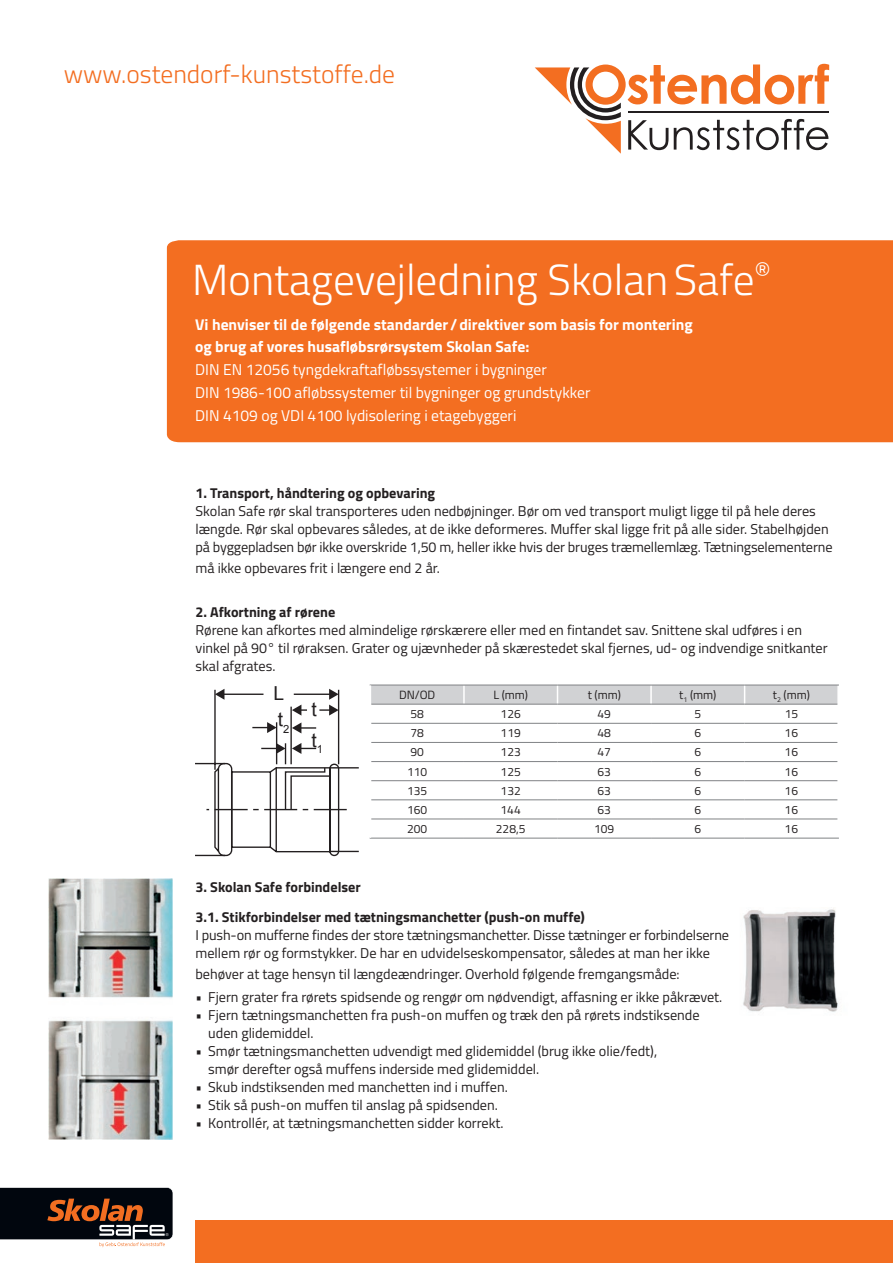
<style>
.page{position:relative;width:893px;height:1263px;background:#fff}
.page>*{position:absolute;margin:0;border:0;box-sizing:border-box;transform-origin:0 0}
.t1{font:300 43.5px "Titillium";color:#fff}
.t2{font:300 25.5px "Titillium";color:#f36e21}
.t3{font:19.2px/30.2px "Arial";color:#231f20}
.t4{font:15.6px/23px "Titillium";color:#fff}
.t5{font:700 15.6px/21.6px "Titillium";color:#fff}
.t6{font:14.25px/18px "Titillium";color:#231f20}
.t7{font:700 14.25px/30.2px "Titillium";color:#231f20}
.t8{font:12px "Titillium";color:#231f20}
</style>
<div class="page">
<div style="left:167px;top:240px;width:726px;height:202px;background:#f36e21"></div>
<img style="left:49px;top:878px;width:123px;height:262px">
<hr style="left:370px;top:838px;width:94px;height:1px;background:#808285">
<hr style="left:464px;top:838px;width:93px;height:1px;background:#808285">
<hr style="left:557px;top:838px;width:94px;height:1px;background:#808285">
<hr style="left:651px;top:838px;width:94px;height:1px;background:#808285">
<hr style="left:745px;top:838px;width:94px;height:1px;background:#808285">
<svg style="left:370px;top:685px;width:469px;height:153px"></svg>
<svg style="left:0;top:1187px;width:173px;height:60px;background:#483d3a"></svg>
<svg style="left:535px;top:64px;width:294px;height:90px"></svg>
<div style="left:195px;top:1220px;width:698px;height:43px;background:#f36e21"></div>
<img style="left:743px;top:908px;width:96px;height:104px">
<hr style="left:294px;top:693px;width:37px;height:2px;background:#231f20">
<hr style="left:223px;top:693px;width:40px;height:2px;background:#231f20">
<svg style="left:215px;top:689px;width:9px;height:11px"></svg>
<svg style="left:292px;top:705px;width:15px;height:10px"></svg>
<svg style="left:292px;top:722px;width:24px;height:11px"></svg>
<svg style="left:252px;top:722px;width:24px;height:11px"></svg>
<svg style="left:319px;top:689px;width:20px;height:26px"></svg>
<hr style="left:290px;top:707px;width:2px;height:57px;background:#231f20">
<hr style="left:276px;top:722px;width:1px;height:42px;background:#231f20">
<hr style="left:338px;top:690px;width:1px;height:74px;background:#231f20">
<hr style="left:214px;top:690px;width:2px;height:80px;background:#231f20">
<svg style="left:206px;top:743px;width:153px;height:114px"></svg>
<hr style="left:195px;top:855px;width:30px;height:1px;background:#231f20">
<hr style="left:195px;top:763px;width:30px;height:1px;background:#231f20">
<h2 class="t2" style="left:64px;top:55px;width:333px">www.ostendorf-kunststoffe.de</h2>
<h1 class="t1" style="left:192px;top:248px;width:580px">Montagevejledning SkolanSafe<sup>®</sup></h1>
<p class="t5" style="left:195px;top:313px;width:499px">Vi henviser til de følgende standarder /direktiver som basis for montering og brug af vores husafløbsrørsystem Skolan Safe:</p>
<p class="t4" style="left:195px;top:357px;width:397px">DIN EN 12056 tyngdekraftafløbssystemer i bygninger<br>DIN 1986-100 afløbssystemer til bygninger og grundstykker<br>DIN 4109 og VDI 4100 lydisolering i etagebyggeri</p>
<p class="t7" style="left:195px;top:477px;width:241px">1. Transport, håndtering og opbevaring</p>
<p class="t6" style="left:195px;top:501px;width:638px">Skolan Safe rør skal transporteres uden nedbøjninger. Bør om ved transport muligt ligge til på hele deres længde. Rør skal opbevares således, at de ikke deformeres. Muffer skal ligge frit på alle sider. Stabelhøjden på byggepladsen bør ikke overskride 1,50 m, heller ikke hvis der bruges træmellemlæg. Tætningselementerne</p>
<p class="t6" style="left:195px;top:559px;width:246px">må ikke opbevares frit i længere end 2 år.</p>
<p class="t7" style="left:195px;top:596px;width:141px">2. Afkortning af rørene</p>
<p class="t6" style="left:195px;top:621px;width:634px">Rørene kan afkortes med almindelige rørskærere eller med en fintandet sav. Snittene skal udføres i en vinkel på 90° til røraksen. Grater og ujævnheder på skærestedet skal fjernes, ud- og indvendige snitkanter skal afgrates.</p>
<h3 class="t3" style="left:273px;top:679px;width:12px">L</h3>
<h3 class="t3" style="left:278px;top:705px;width:13px">t<sub>2</sub></h3>
<h3 class="t3" style="left:312px;top:695px;width:13px">t t<sub>1</sub></h3>
<p class="t8" style="left:399px;top:686px;width:38px">DN/OD</p>
<p class="t8" style="left:493px;top:686px;width:36px">L (mm)</p>
<p class="t8" style="left:588px;top:686px;width:35px">t (mm)</p>
<p class="t8" style="left:679px;top:686px;width:39px">t<sub>1</sub> (mm)</p>
<p class="t8" style="left:773px;top:686px;width:39px">t<sub>2</sub> (mm)</p>
<p class="t8" style="left:410px;top:705px;width:15px">58</p>
<p class="t8" style="left:501px;top:705px;width:22px">126</p>
<p class="t8" style="left:598px;top:705px;width:15px">49</p>
<p class="t8" style="left:694px;top:705px;width:8px">5</p>
<p class="t8" style="left:785px;top:705px;width:15px">15</p>
<p class="t8" style="left:410px;top:724px;width:15px">78</p>
<p class="t8" style="left:501px;top:724px;width:22px">119</p>
<p class="t8" style="left:598px;top:724px;width:15px">48</p>
<p class="t8" style="left:694px;top:724px;width:8px">6</p>
<p class="t8" style="left:785px;top:724px;width:15px">16</p>
<p class="t8" style="left:410px;top:743px;width:15px">90</p>
<p class="t8" style="left:501px;top:743px;width:22px">123</p>
<p class="t8" style="left:597px;top:743px;width:15px">47</p>
<p class="t8" style="left:694px;top:743px;width:8px">6</p>
<p class="t8" style="left:785px;top:743px;width:15px">16</p>
<p class="t8" style="left:407px;top:763px;width:22px">110</p>
<p class="t8" style="left:501px;top:763px;width:22px">125</p>
<p class="t8" style="left:597px;top:763px;width:15px">63</p>
<p class="t8" style="left:694px;top:763px;width:8px">6</p>
<p class="t8" style="left:785px;top:763px;width:15px">16</p>
<p class="t8" style="left:407px;top:782px;width:22px">135</p>
<p class="t8" style="left:501px;top:782px;width:22px">132</p>
<p class="t8" style="left:597px;top:782px;width:15px">63</p>
<p class="t8" style="left:694px;top:782px;width:8px">6</p>
<p class="t8" style="left:785px;top:782px;width:15px">16</p>
<p class="t8" style="left:407px;top:801px;width:22px">160</p>
<p class="t8" style="left:501px;top:801px;width:22px">144</p>
<p class="t8" style="left:597px;top:801px;width:15px">63</p>
<p class="t8" style="left:694px;top:801px;width:8px">6</p>
<p class="t8" style="left:785px;top:801px;width:15px">16</p>
<p class="t8" style="left:407px;top:820px;width:22px">200</p>
<p class="t8" style="left:496px;top:820px;width:31px">228,5</p>
<p class="t8" style="left:594px;top:820px;width:22px">109</p>
<p class="t8" style="left:694px;top:820px;width:8px">6</p>
<p class="t8" style="left:785px;top:820px;width:15px">16</p>
<p class="t7" style="left:195px;top:871px;width:391px">3. Skolan Safe forbindelser<br>3.1. Stikforbindelser med tætningsmanchetter (push-on muffe)</p>
<p class="t6" style="left:195px;top:925px;width:535px">I push-on mufferne findes der store tætningsmanchetter. Disse tætninger er forbindelserne mellem rør og formstykker. De har en udvidelseskompensator, således at man her ikke</p>
<p class="t6" style="left:195px;top:965px;width:486px">behøver at tage hensyn til længdeændringer. Overhold følgende fremgangsmåde:</p>
<p class="t6" style="left:195px;top:987px;width:528px">• Fjern grater fra rørets spidsende og rengør om nødvendigt, affasning er ikke påkrævet.</p>
<p class="t6" style="left:208px;top:1005px;width:493px;text-indent:-13px">• Fjern tætningsmanchetten fra push-on muffen og træk den på rørets indstiksende uden glidemiddel.</p>
<p class="t6" style="left:208px;top:1041px;width:450px;text-indent:-13px">• Smør tætningsmanchetten udvendigt med glidemiddel (brug ikke olie/fedt), smør derefter også muffens inderside med glidemiddel.</p>
<p class="t6" style="left:195px;top:1077px;width:314px">• Skub indstiksenden med manchetten ind i muffen.</p>
<p class="t6" style="left:195px;top:1095px;width:304px">• Stik så push-on muffen til anslag på spidsenden.</p>
<p class="t6" style="left:195px;top:1113px;width:310px">• Kontrollér, at tætningsmanchetten sidder korrekt.</p>
</div>
